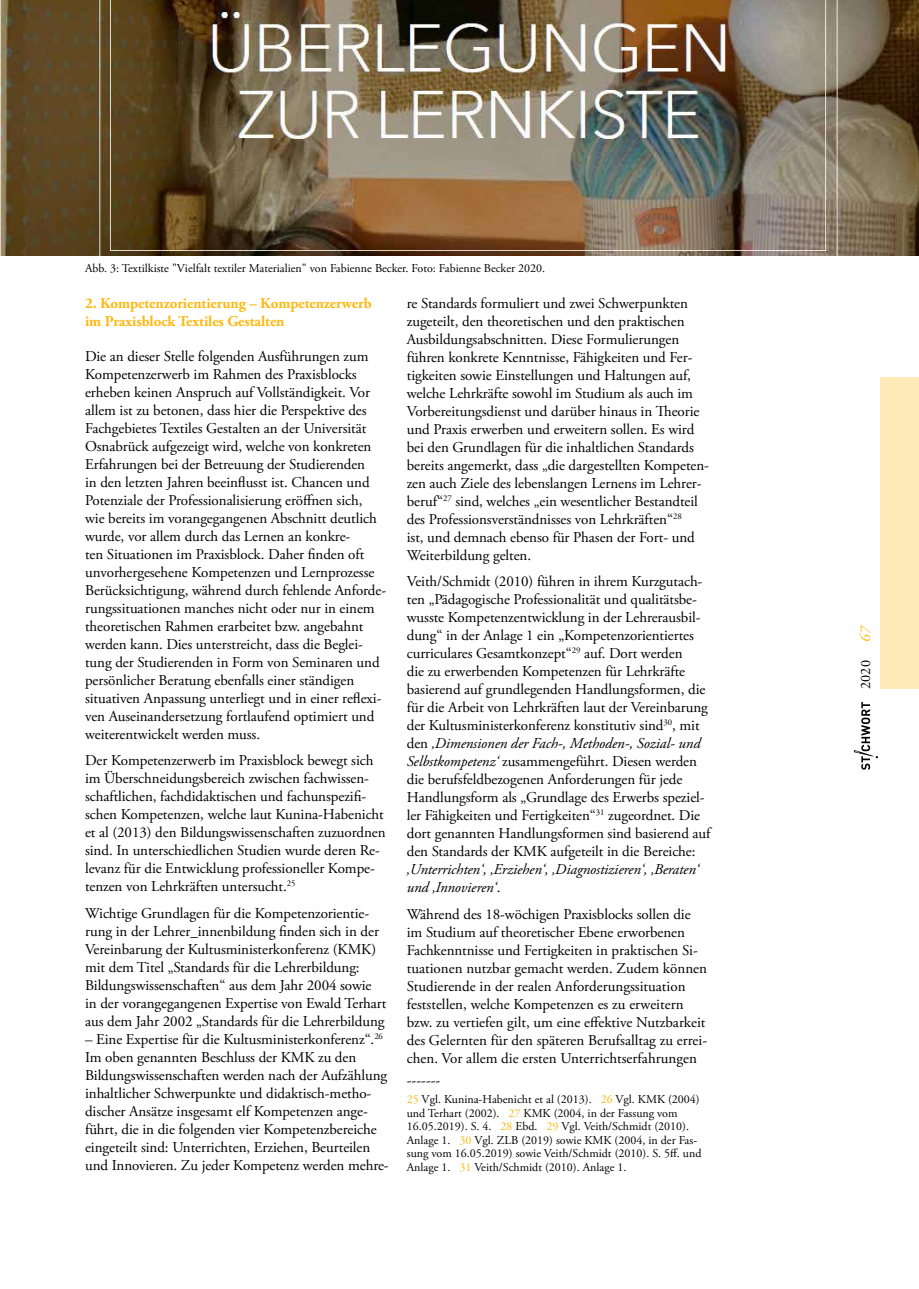
<style>
.page{position:relative;width:919px;height:1289px;background:#fff}
.page>*{position:absolute;margin:0;border:0;box-sizing:border-box;transform-origin:0 0}
.t1{font:15px/18px "Adobe Garamond Pro";letter-spacing:-.005em;color:#000}
.t2{font:700 15px/18px "Adobe Garamond Pro";letter-spacing:-.005em;color:#fdb913}
.t3{font:italic 15px/18px "Adobe Garamond Pro";letter-spacing:-.005em;color:#000}
.t4{font:italic 15px "Adobe Garamond Pro";color:#fdb913}
.t5{font:14.25px "Adobe Garamond Pro";color:#000}
.t6{font:12px/13.5px "Adobe Garamond Pro";color:#000}
.s1{font-style:italic}
.s2{font-style:normal}
.s3{color:#fdb913}
</style>
<div class="page">
<div style="left:880px;top:377px;width:38px;height:311px;background:#feeab8"></div>
<svg style="left:853px;top:702px;width:25px;height:68px"></svg>
<img style="left:0;top:0;width:918px;height:255px">
<p class="t6" style="left:85px;top:262px;width:461px">Abb. 3: Textilkiste "Vielfalt textiler Materialien" von Fabienne Becker. Foto: Fabienne Becker 2020.</p>
<p class="t2" style="left:85px;top:294px;width:288px">2. Kompetenzorientierung – Kompetenzerwerb im Praxisblock Textiles Gestalten</p>
<p class="t1" style="left:85px;top:347px;width:302px">Die an dieser Stelle folgenden Ausführungen zum Kompetenzerwerb im Rahmen des Praxisblocks erheben keinen Anspruch auf Vollständigkeit. Vor allem ist zu betonen, dass hier die Perspektive des Fachgebietes Textiles Gestalten an der Universität Osnabrück aufgezeigt wird, welche von konkreten Erfahrungen bei der Betreuung der Studierenden<br>in den letzten Jahren beeinflusst ist. Chancen und Potenziale der Professionalisierung eröffnen sich,<br>wie bereits im vorangegangenen Abschnitt deutlich wurde, vor allem durch das Lernen an konkre-<br>ten Situationen im Praxisblock. Daher finden oft unvorhergesehene Kompetenzen und Lernprozesse Berücksichtigung, während durch fehlende Anforde&shy;rungssituationen manches nicht oder nur in einem theoretischen Rahmen erarbeitet bzw. angebahnt werden kann. Dies unterstreicht, dass die Beglei&shy;tung der Studierenden in Form von Seminaren und persönlicher Beratung ebenfalls einer ständigen situativen Anpassung unterliegt und in einer reflexi&shy;ven Auseinandersetzung fortlaufend optimiert und weiterentwickelt werden muss.</p>
<p class="t1" style="left:85px;top:752px;width:302px">Der Kompetenzerwerb im Praxisblock bewegt sich im Überschneidungsbereich zwischen fachwissen&shy;schaftlichen, fachdidaktischen und fachunspezifi&shy;schen Kompetenzen, welche laut Kunina-Habenicht et al (2013) den Bildungswissenschaften zuzuordnen sind. In unterschiedlichen Studien wurde deren Re&shy;levanz für die Entwicklung professioneller Kompe&shy;tenzen von Lehrkräften untersucht.<sup>25</sup></p>
<p class="t1" style="left:85px;top:904px;width:303px">Wichtige Grundlagen für die Kompetenzorientie&shy;rung in der Lehrer_innenbildung finden sich in der Vereinbarung der Kultusministerkonferenz (KMK) mit dem Titel „Standards für die Lehrerbildung:<br>Bildungswissenschaften“ aus dem Jahr 2004 sowie in der vorangegangenen Expertise von Ewald Terhart aus dem Jahr 2002 „Standards für die Lehrerbildung</p>
<p class="t1" style="left:85px;top:1030px;width:305px">– Eine Expertise für die Kultusministerkonferenz“.<sup>26<br></sup>Im oben genannten Beschluss der KMK zu den Bildungswissenschaften werden nach der Aufzählung inhaltlicher Schwerpunkte und didaktisch-metho&shy;discher Ansätze insgesamt elf Kompetenzen ange&shy;führt, die in die folgenden vier Kompetenzbereiche eingeteilt sind: Unterrichten, Erziehen, Beurteilen und Innovieren. Zu jeder Kompetenz werden mehre-</p>
<p class="t1" style="left:407px;top:294px;width:304px">re Standards formuliert und zwei Schwerpunkten zugeteilt, den theoretischen und den praktischen Ausbildungsabschnitten. Diese Formulierungen führen konkrete Kenntnisse, Fähigkeiten und Fer&shy;tigkeiten sowie Einstellungen und Haltungen auf, welche Lehrkräfte sowohl im Studium als auch im Vorbereitungsdienst und darüber hinaus in Theorie und Praxis erwerben und erweitern sollen. Es wird bei den Grundlagen für die inhaltlichen Standards bereits angemerkt, dass „die dargestellten Kompeten&shy;zen auch Ziele des lebenslangen Lernens im Lehrer&shy;beruf“<sup>27</sup> sind, welches „ein wesentlicher Bestandteil des Professionsverständnisses von Lehrkräften“<sup>28<br></sup>ist, und demnach ebenso für Phasen der Fort- und Weiterbildung gelten.</p>
<p class="t1" style="left:407px;top:573px;width:305px">Veith/Schmidt (2010) führen in ihrem Kurzgutach&shy;ten „Pädagogische Professionalität und qualitätsbe&shy;wusste Kompetenzentwicklung in der Lehrerausbil&shy;dung“ in der Anlage 1 ein „Kompetenzorientiertes curriculares Gesamtkonzept“<sup>29</sup> auf. Dort werden<br>die zu erwerbenden Kompetenzen für Lehrkräfte basierend auf grundlegenden Handlungsformen, die für die Arbeit von Lehrkräften laut der Vereinbarung der Kultusministerkonferenz konstitutiv sind<sup>30</sup>, mit den <span class="s1">‚Dimensionen der Fach-, Methoden-, Sozial- und Selbstkompetenz‘</span> zusammengeführt. Diesen werden die berufsfeldbezogenen Anforderungen für jede Handlungsform als „Grundlage des Erwerbs speziel&shy;ler Fähigkeiten und Fertigkeiten“<sup>31</sup> zugeordnet. Die dort genannten Handlungsformen sind basierend auf den Standards der KMK aufgeteilt in die Bereiche:</p>
<p class="t3" style="left:407px;top:861px;width:294px">‚Unterrichten‘, ‚Erziehen‘, ‚Diagnostizieren‘, ‚Beraten‘ und ‚Innovieren‘<span class="s2">.</span></p>
<p class="t1" style="left:407px;top:905px;width:302px">Während des 18-wöchigen Praxisblocks sollen die im Studium auf theoretischer Ebene erworbenen Fachkenntnisse und Fertigkeiten in praktischen Si&shy;tuationen nutzbar gemacht werden. Zudem können Studierende in der realen Anforderungssituation feststellen, welche Kompetenzen es zu erweitern bzw. zu vertiefen gilt, um eine effektive Nutzbarkeit des Gelernten für den späteren Berufsalltag zu errei&shy;chen. Vor allem die ersten Unterrichtserfahrungen</p>
<p class="t1" style="left:407px;top:1072px;width:35px">-------</p>
<p class="t6" style="left:407px;top:1092px;width:296px"><span class="s3">25</span> Vgl. Kunina-Habenicht et al (2013). <span class="s3">26</span> Vgl. KMK (2004) und Terhart (2002). <span class="s3">27</span> KMK (2004, in der Fassung vom 16.05.2019). S. 4. <span class="s3">28</span> Ebd. <span class="s3">29</span> Vgl. Veith/Schmidt (2010).<br>Anlage 1. <span class="s3">30</span> Vgl. ZLB (2019) sowie KMK (2004, in der Fas&shy;sung vom 16.05.2019) sowie Veith/Schmidt (2010). S. 5ff. und Anlage 1. <span class="s3">31</span> Veith/Schmidt (2010). Anlage 1.</p>
<p class="t4" style="left:856px;top:641px;width:18px;rotate:-90deg">67</p>
<p class="t5" style="left:856px;top:689px;width:30px;rotate:-90deg">2020</p>
</div>
